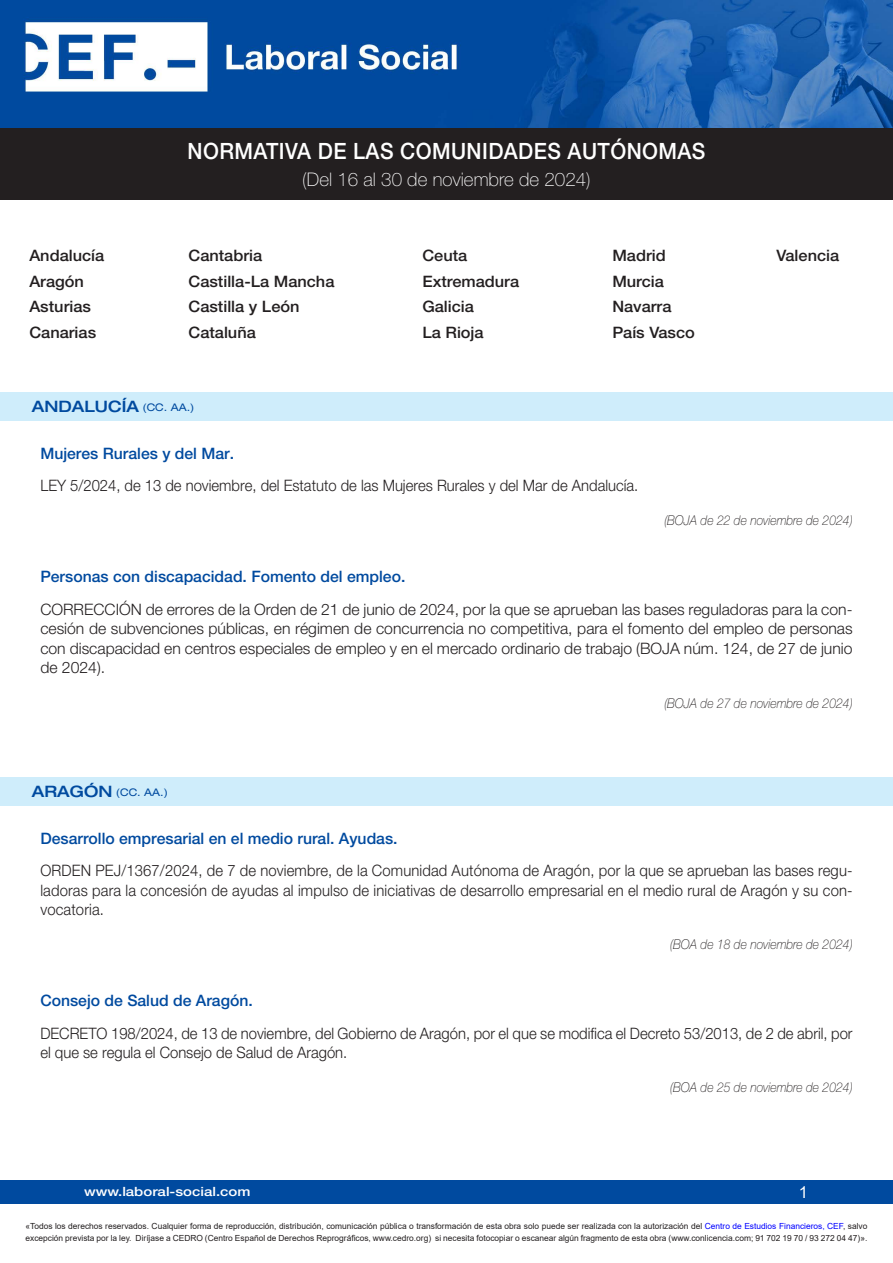
<style>
.page{position:relative;width:893px;height:1263px;background:#fff}
.page>*{position:absolute;margin:0;border:0;box-sizing:border-box;transform-origin:0 0}
.t1{font:500 22.5px "Helvetica Neue LT Std";letter-spacing:.02em;color:#fff;scale:.93 1}
.t2{font:100 18.75px "Helvetica Neue LT Std";color:#fff}
.t3{font:16.5px "Arial";color:#fff}
.Contenido{font:300 15.75px/19.5px "Helvetica Neue LT Std";color:#231f20;text-align:justify;scale:.94 1}
.Contenido-2{font:300 15.75px/19.5px "Helvetica Neue LT Std";color:#231f20;text-align:justify}
.Comunidades_TOP{font:500 15.75px "Helvetica Neue LT Std";color:#231f20;scale:1.04 1}
.Título-cabecera{font:500 15.75px "Helvetica Neue LT Std";color:#004a9f}
.Comunidades_division{font:500 expanded 15.75px "Helvetica Neue LT Std";color:#004a9f}
.publicación{font:italic 100 13.5px "Helvetica Neue LT Std";color:#231f20;scale:.9 1}
.t4{font:500 12.75px "Helvetica Neue LT Std";color:#fff;scale:1.18 1}
.Comunidades_division-2{font:expanded 10.5px "Helvetica Neue LT Std";color:#004a9f}
.t5{font:8.4px/12px "Arial";color:#231f20}
.s1{font-weight:400;font-size:10.5px}
.s2{font-weight:500;font-size:15.75px}
.s3{color:#00f}
</style>
<div class="page">
<div style="left:0;top:1180px;width:893px;height:23px;background:#004a9f"></div>
<img style="left:0;top:0;width:893px;height:128px">
<div style="left:0;top:128px;width:893px;height:72px;background:#231f20"></div>
<div style="left:0;top:392px;width:893px;height:29px;background:#cfedfb"></div>
<div style="left:0;top:777px;width:893px;height:28px;background:#cfedfb"></div>
<p class="Comunidades_TOP" style="left:29px;top:246px;width:74px">Andalucía</p>
<p class="Comunidades_TOP" style="left:29px;top:272px;width:54px">Aragón</p>
<p class="Comunidades_TOP" style="left:29px;top:297px;width:61px">Asturias</p>
<p class="Comunidades_TOP" style="left:29px;top:323px;width:66px">Canarias</p>
<h1 class="t1" style="left:188px;top:137px;width:558px">NORMATIVA DE LAS COMUNIDADES AUTÓNOMAS</h1>
<p class="t2" style="left:302px;top:168px;width:290px">(Del 16 al 30 de noviembre de 2024)</p>
<p class="Comunidades_TOP" style="left:189px;top:246px;width:72px">Cantabria</p>
<p class="Comunidades_TOP" style="left:189px;top:272px;width:142px">Castilla-La Mancha</p>
<p class="Comunidades_TOP" style="left:189px;top:297px;width:108px">Castilla y León</p>
<p class="Comunidades_TOP" style="left:189px;top:323px;width:66px">Cataluña</p>
<p class="Comunidades_TOP" style="left:422px;top:246px;width:45px">Ceuta</p>
<p class="Comunidades_TOP" style="left:422px;top:272px;width:95px">Extremadura</p>
<p class="Comunidades_TOP" style="left:422px;top:297px;width:51px">Galicia</p>
<p class="Comunidades_TOP" style="left:422px;top:323px;width:60px">La Rioja</p>
<p class="Comunidades_TOP" style="left:612px;top:246px;width:53px">Madrid</p>
<p class="Comunidades_TOP" style="left:612px;top:272px;width:51px">Murcia</p>
<p class="Comunidades_TOP" style="left:612px;top:297px;width:58px">Navarra</p>
<p class="Comunidades_TOP" style="left:612px;top:323px;width:81px">País Vasco</p>
<p class="Comunidades_division" style="left:32px;top:397px;width:164px">ANDALUCÍA <span class="s1">(CC. AA.)</span></p>
<p class="Título-cabecera" style="left:40px;top:444px;width:195px">Mujeres Rurales y del Mar.</p>
<p class="Contenido" style="left:40px;top:475px;width:638px">LEY 5/2024, de 13 de noviembre, del Estatuto de las Mujeres Rurales y del Mar de Andalucía.</p>
<p class="Comunidades_TOP" style="left:776px;top:246px;width:62px">Valencia</p>
<p class="publicación" style="left:664px;top:513px;width:211px">(BOJA de 22 de noviembre de 2024)</p>
<p class="Título-cabecera" style="left:40px;top:567px;width:367px">Personas con discapacidad. Fomento del empleo.</p>
<p class="Contenido-2" style="left:40px;top:599px;width:814px">CORRECCIÓN de errores de la Orden de 21 de junio de 2024, por la que se aprueban las bases reguladoras para la con&shy;cesión de subvenciones públicas, en régimen de concurrencia no competitiva, para el fomento del empleo de personas con discapacidad en centros especiales de empleo y en el mercado ordinario de trabajo (BOJA núm. 124, de 27 de junio de 2024).</p>
<p class="publicación" style="left:664px;top:695px;width:211px">(BOJA de 27 de noviembre de 2024)</p>
<p class="Comunidades_division-2" style="left:32px;top:785px;width:138px"><span class="s2">ARAGÓN</span> (CC. AA.)</p>
<p class="Título-cabecera" style="left:40px;top:829px;width:359px">Desarrollo empresarial en el medio rural. Ayudas.</p>
<p class="Contenido" style="left:40px;top:860px;width:865px">ORDEN PEJ/1367/2024, de 7 de noviembre, de la Comunidad Autónoma de Aragón, por la que se aprueban las bases regu&shy;ladoras para la concesión de ayudas al impulso de iniciativas de desarrollo empresarial en el medio rural de Aragón y su con&shy;vocatoria.</p>
<p class="publicación" style="left:670px;top:937px;width:204px">(BOA de 18 de noviembre de 2024)</p>
<p class="Título-cabecera" style="left:40px;top:991px;width:214px">Consejo de Salud de Aragón.</p>
<p class="Contenido" style="left:40px;top:1023px;width:865px">DECRETO 198/2024, de 13 de noviembre, del Gobierno de Aragón, por el que se modifica el Decreto 53/2013, de 2 de abril, por el que se regula el Consejo de Salud de Aragón.</p>
<p class="publicación" style="left:670px;top:1080px;width:204px">(BOA de 25 de noviembre de 2024)</p>
<p class="t4" style="left:84px;top:1184px;width:143px">www.laboral-social.com</p>
<p class="t3" style="left:799px;top:1180px;width:11px">1</p>
<p class="t5" style="left:26px;top:1220px;width:843px">«Todos los derechos reservados. Cualquier forma de reproducción, distribución, comunicación pública o transformación de esta obra solo puede ser realizada con la autorización del <span class="s3">Centro de Estudios Financieros, CEF</span>, salvo excepción prevista por la ley. Diríjase a CEDRO (Centro Español de Derechos Reprográficos, www.cedro.org) si necesita fotocopiar o escanear algún fragmento de esta obra (www.conlicencia.com; 91 702 19 70 / 93 272 04 47)».</p>
</div>
